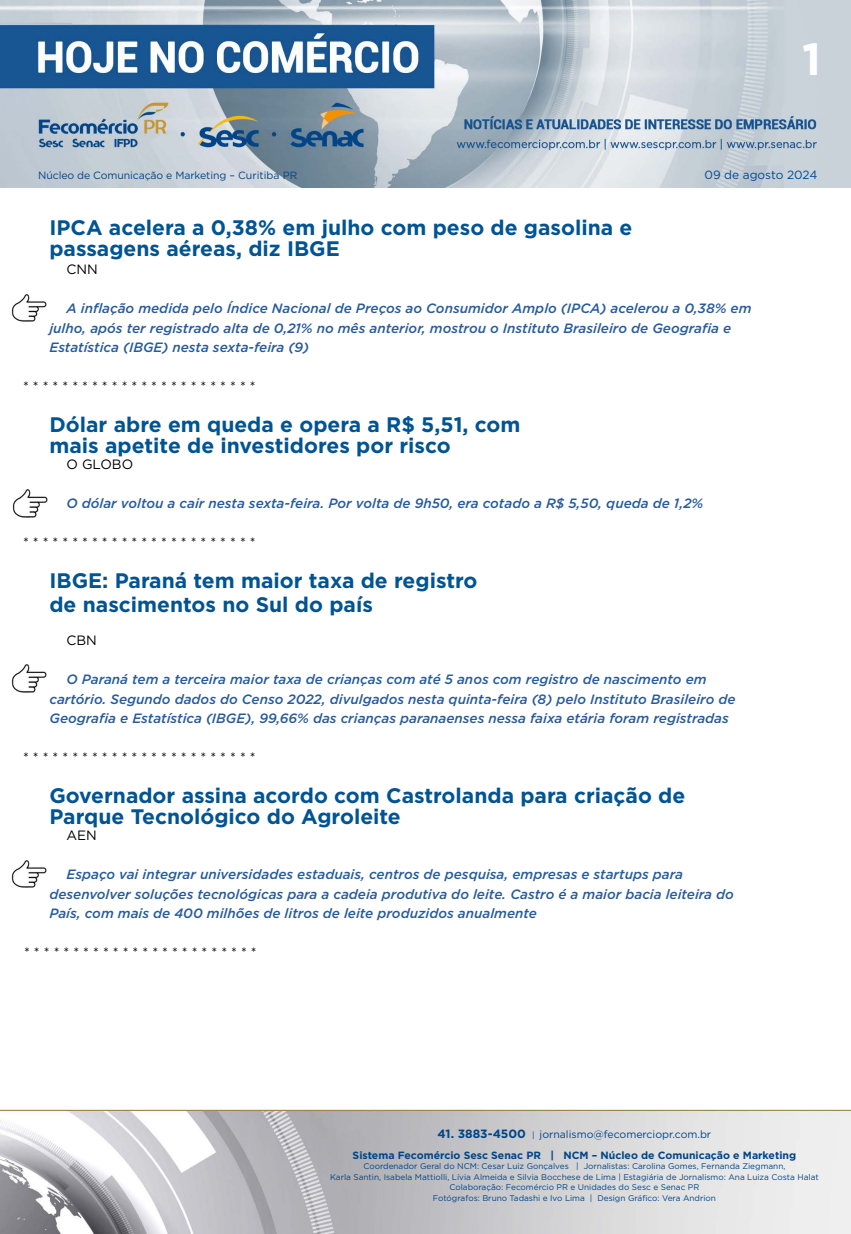
<style>
.page{position:relative;width:851px;height:1234px;background:#fff}
.page>*{position:absolute;margin:0;border:0;box-sizing:border-box;transform-origin:0 0}
.t1{font:700 45px "Gotham";color:#fff}
.t2{font:700 21px/21px "Gotham";color:#005493}
.t3{font:italic 500 13.5px/19.5px "Gotham";color:#275b9b}
.t4{font:13.5px "Gotham";color:#000}
.t5{font:11.85px "Gotham";color:#004a93}
.t6{font:700 10.5px/21px "Gotham";color:#004587;text-align:center}
.t7{font:10.5px "Gotham";letter-spacing:-.01em;color:#004587}
.t8{font:8.25px/10.5px "Gotham";color:#004587;text-align:center}
.s1{font-size:12px}
.s2{font-weight:400;font-size:8.25px}
.s3{font-weight:400}
</style>
<div class="page">
<img style="left:0;top:0;width:850px;height:188px">
<img style="left:0;top:1109px;width:850px;height:124px">
<img style="left:13px;top:489px;width:35px;height:28px">
<img style="left:12px;top:294px;width:35px;height:28px">
<img style="left:12px;top:664px;width:35px;height:28px">
<img style="left:12px;top:860px;width:35px;height:27px">
<p class="t7" style="left:38px;top:168px;width:260px">Núcleo de Comunicação e Marketing – Curitiba PR</p>
<h1 class="t1" style="left:802px;top:29px;width:20px">1</h1>
<p class="t5" style="left:704px;top:167px;width:114px">09 de agosto 2024</p>
<h2 class="t2" style="left:49px;top:217px;width:584px">IPCA acelera a 0,38% em julho com peso de gasolina e passagens aéreas, diz IBGE</h2>
<p class="t4" style="left:66px;top:261px;width:33px">CNN</p>
<p class="t3" style="left:49px;top:298px;width:703px;text-indent:17px">A inflação medida pelo Índice Nacional de Preços ao Consumidor Amplo (IPCA) acelerou a 0,38% em julho, após ter registrado alta de 0,21% no mês anterior, mostrou o Instituto Brasileiro de Geografia e<br>Estatística (IBGE) nesta sexta-feira (9)</p>
<p class="t4" style="left:23px;top:378px;width:234px">* * * * * * * * * * * * * * * * * * * * * * * *</p>
<h2 class="t2" style="left:49px;top:413px;width:472px">Dólar abre em queda e opera a R$ 5,51, com mais apetite de investidores por risco</h2>
<p class="t4" style="left:66px;top:456px;width:68px">O GLOBO</p>
<p class="t3" style="left:66px;top:493px;width:638px">O dólar voltou a cair nesta sexta-feira. Por volta de 9h50, era cotado a R$ 5,50, queda de 1,2%</p>
<p class="t4" style="left:23px;top:534px;width:234px">* * * * * * * * * * * * * * * * * * * * * * * *</p>
<h2 class="t2" style="left:49px;top:568px;width:429px;line-height:24px">IBGE: Paraná tem maior taxa de registro de nascimentos no Sul do país</h2>
<p class="t4" style="left:66px;top:631px;width:32px">CBN</p>
<p class="t3" style="left:49px;top:669px;width:687px;text-indent:17px">O Paraná tem a terceira maior taxa de crianças com até 5 anos com registro de nascimento em cartório. Segundo dados do Censo 2022, divulgados nesta quinta-feira (8) pelo Instituto Brasileiro de<br>Geografia e Estatística (IBGE), 99,66% das crianças paranaenses nessa faixa etária foram registradas</p>
<p class="t4" style="left:23px;top:748px;width:234px">* * * * * * * * * * * * * * * * * * * * * * * *</p>
<h2 class="t2" style="left:49px;top:784px;width:637px">Governador assina acordo com Castrolanda para criação de<br>Parque Tecnológico do Agroleite</h2>
<p class="t4" style="left:66px;top:826px;width:32px">AEN</p>
<p class="t3" style="left:49px;top:864px;width:686px;text-indent:17px">Espaço vai integrar universidades estaduais, centros de pesquisa, empresas e startups para desenvolver soluções tecnológicas para a cadeia produtiva do leite. Castro é a maior bacia leiteira do<br>País, com mais de 400 milhões de litros de leite produzidos anualmente</p>
<p class="t4" style="left:24px;top:943px;width:234px">* * * * * * * * * * * * * * * * * * * * * * * *</p>
<p class="t6" style="left:352px;top:1122px;width:445px"><span class="s1">41. 3883-4500</span> <span class="s2">|</span> <span class="s3">jornalismo@fecomerciopr.com.br<br></span>Sistema Fecomércio Sesc Senac PR | NCM – Núcleo de Comunicação e Marketing</p>
<p class="t8" style="left:330px;top:1160px;width:490px">Coordenador Geral do NCM: Cesar Luiz Gonçalves | Jornalistas: Carolina Gomes, Fernanda Ziegmann,<br>Karla Santin, Isabela Mattiolli, Lívia Almeida e Silvia Bocchese de Lima | Estagiária de Jornalismo: Ana Luiza Costa Halat Colaboração: Fecomércio PR e Unidades do Sesc e Senac PR<br>Fotógrafos: Bruno Tadashi e Ivo Lima | Design Gráfico: Vera Andrion</p>
</div>
